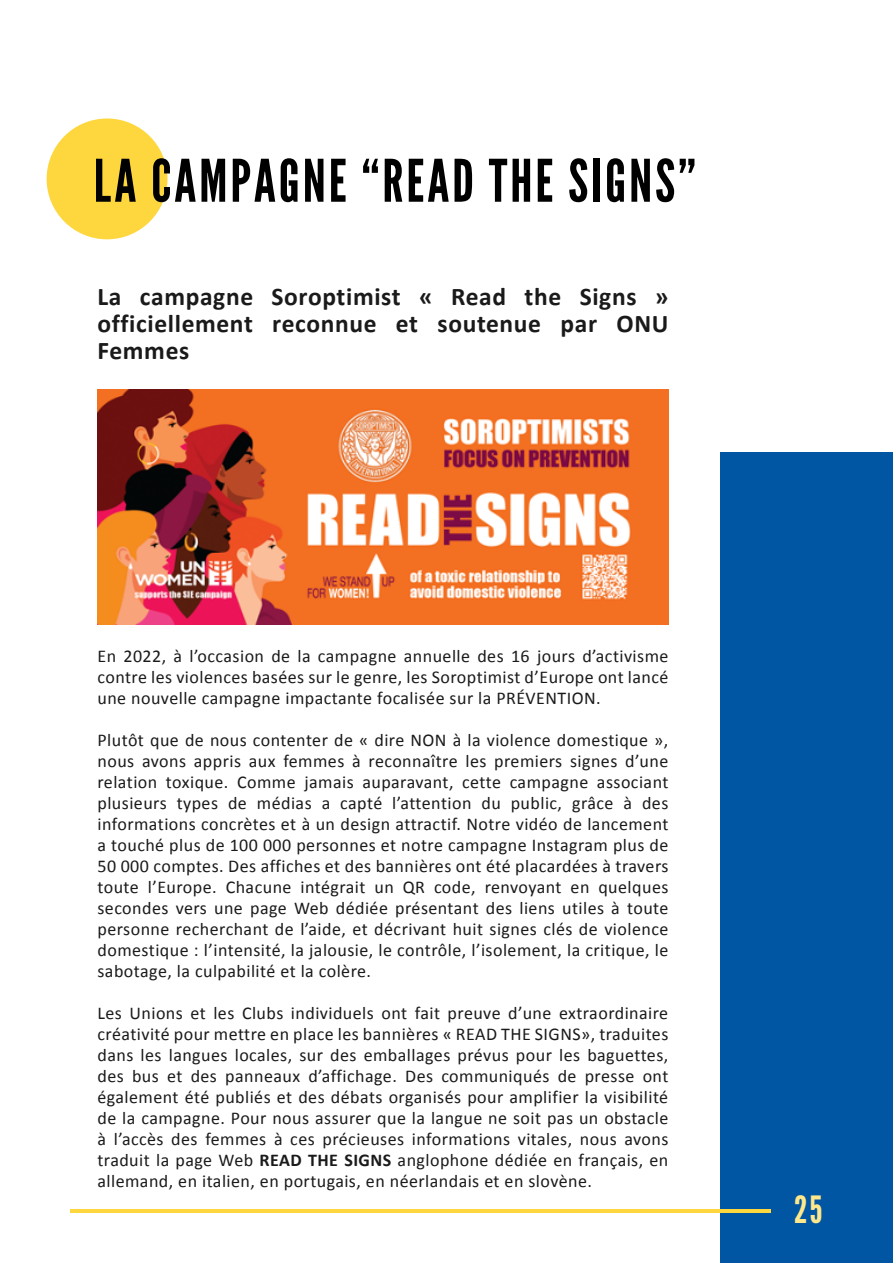
<style>
.page{position:relative;width:893px;height:1263px;background:#fff}
.page>*{position:absolute;margin:0;border:0;box-sizing:border-box;transform-origin:0 0}
.t1{font:58.5px "League Gothic";letter-spacing:.05em;color:#000}
.t2{font:37.5px "League Gothic";color:#ffe78b}
.t3{font:700 25.5px/27px "Calibri";letter-spacing:.025em;color:#1a1a1a;text-align:justify}
.t4{font:18px/21px "Calibri";letter-spacing:.025em;color:#1a1a1a;text-align:justify}
.s1{font-weight:700}
</style>
<div class="page">
<div style="left:47px;top:118px;width:120px;height:121px;background:#fed73e;border-radius:50%"></div>
<div style="left:721px;top:453px;width:172px;height:810px;background:#0056a3"></div>
<hr style="left:71px;top:1209px;width:700px;height:3px;background:#fed73e">
<img style="left:97px;top:390px;width:571px;height:235px">
<p class="t1" style="left:94px;top:146px;width:604px">LA CAMPAGNE “READ THE SIGNS”</p>
<p class="t3" style="left:98px;top:282px;width:573px">La campagne Soroptimist « Read the Signs » officiellement reconnue et soutenue par ONU Femmes</p>
<p class="t4" style="left:98px;top:645px;width:572px">En 2022, à l’occasion de la campagne annuelle des 16 jours d’activisme contre les violences basées sur le genre, les Soroptimist d’Europe ont lancé une nouvelle campagne impactante focalisée sur la PRÉVENTION.</p>
<p class="t4" style="left:98px;top:729px;width:572px">Plutôt que de nous contenter de « dire NON à la violence domestique », nous avons appris aux femmes à reconnaître les premiers signes d’une relation toxique. Comme jamais auparavant, cette campagne associant plusieurs types de médias a capté l’attention du public, grâce à des informations concrètes et à un design attractif. Notre vidéo de lancement a touché plus de 100 000 personnes et notre campagne Instagram plus de 50 000 comptes. Des affiches et des bannières ont été placardées à travers toute l’Europe. Chacune intégrait un QR code, renvoyant en quelques secondes vers une page Web dédiée présentant des liens utiles à toute personne recherchant de l’aide, et décrivant huit signes clés de violence domestique : l’intensité, la jalousie, le contrôle, l’isolement, la critique, le sabotage, la culpabilité et la colère.</p>
<p class="t4" style="left:98px;top:1002px;width:572px">Les Unions et les Clubs individuels ont fait preuve d’une extraordinaire créativité pour mettre en place les bannières « READ THE SIGNS», traduites dans les langues locales, sur des emballages prévus pour les baguettes, des bus et des panneaux d’affichage. Des communiqués de presse ont également été publiés et des débats organisés pour amplifier la visibilité de la campagne. Pour nous assurer que la langue ne soit pas un obstacle à l’accès des femmes à ces précieuses informations vitales, nous avons traduit la page Web <span class="s1">READ THE SIGNS</span> anglophone dédiée en français, en allemand, en italien, en portugais, en néerlandais et en slovène.</p>
<p class="t2" style="left:794px;top:1187px;width:30px">25</p>
</div>
